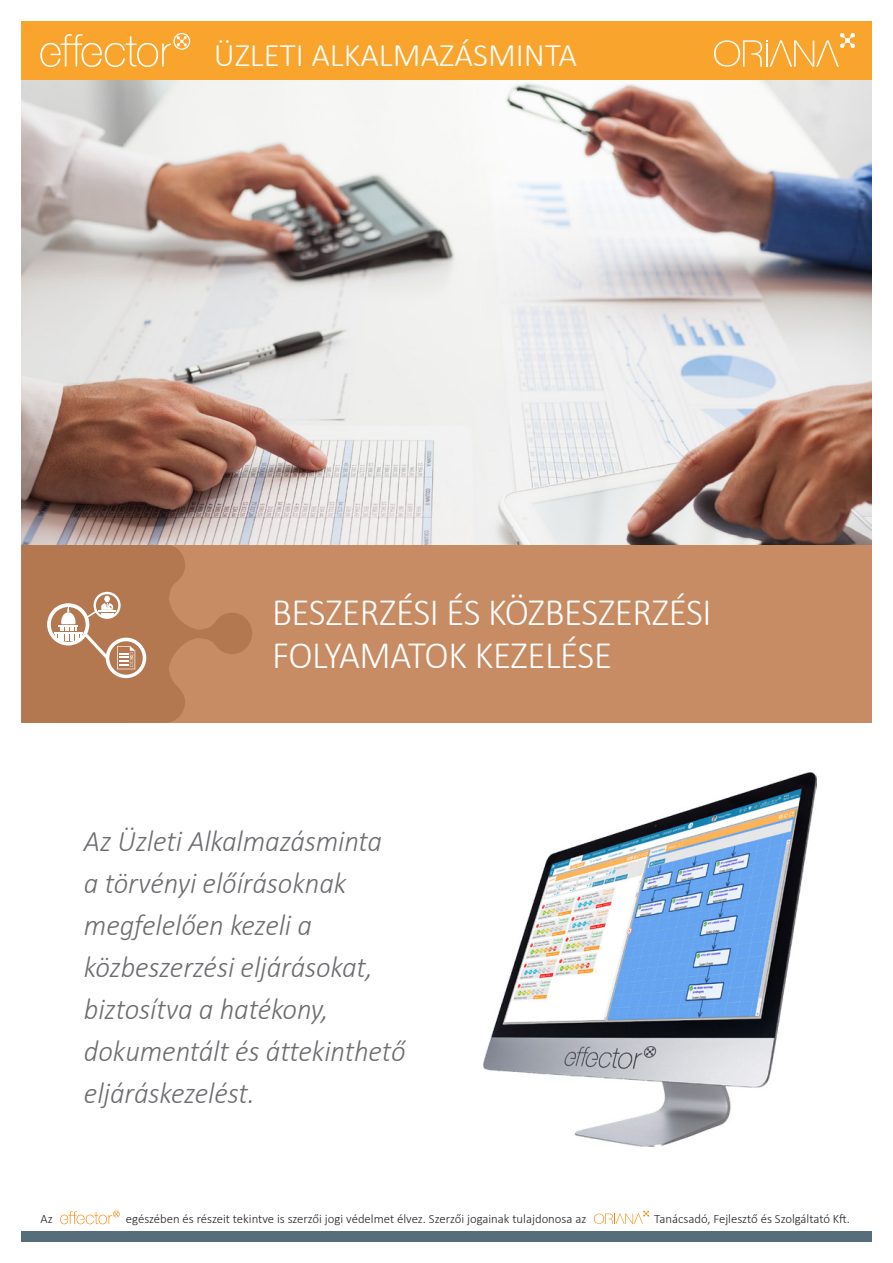
<style>
.page{position:relative;width:893px;height:1263px;background:#fff}
.page>*{position:absolute;margin:0;border:0;box-sizing:border-box;transform-origin:0 0}
.t1{font:300 39px/43.5px "Calibri";letter-spacing:-.01em;color:#fff;scale:.95 1}
.t2{font:300 33px "Calibri";color:#fff}
.t3{font:italic 300 30px/42px "Calibri";letter-spacing:-.005em;color:#6c6d70;scale:.96 1}
.t4{font:300 12.75px "Calibri";color:#231f20}
</style>
<div class="page">
<div style="left:21px;top:21px;width:851px;height:60px;background:#f9a42c"></div>
<div style="left:21px;top:544px;width:851px;height:179px;background:#c88c64"></div>
<img style="left:21px;top:81px;width:851px;height:463px">
<img style="left:483px;top:772px;width:334px;height:375px">
<svg style="left:21px;top:544px;width:231px;height:179px"></svg>
<svg style="left:40px;top:33px;width:150px;height:34px"></svg>
<div style="left:21px;top:1231px;width:851px;height:11px;background:#586d7b"></div>
<svg style="left:594px;top:1210px;width:55px;height:14px"></svg>
<svg style="left:60px;top:1211px;width:60px;height:13px"></svg>
<svg style="left:714px;top:33px;width:141px;height:34px"></svg>
<p class="t2" style="left:214px;top:34px;width:365px">ÜZLETI ALKALMAZÁSMINTA</p>
<p class="t1" style="left:272px;top:589px;width:464px">BESZERZÉSI ÉS KÖZBESZERZÉSI<br>FOLYAMATOK KEZELÉSE</p>
<p class="t3" style="left:84px;top:819px;width:337px">Az Üzleti Alkalmazásminta<br>a törvényi előírásoknak megfelelően kezeli a közbeszerzési eljárásokat, biztosítva a hatékony, dokumentált és áttekinthető eljáráskezelést.</p>
<p class="t4" style="left:41px;top:1211px;width:14px">Az</p>
<p class="t4" style="left:126px;top:1211px;width:462px">egészében és részeit tekintve is szerzői jogi védelmet élvez. Szerzői jogainak tulajdonosa az</p>
<p class="t4" style="left:654px;top:1211px;width:197px">Tanácsadó, Fejlesztő és Szolgáltató Kft.</p>
</div>
